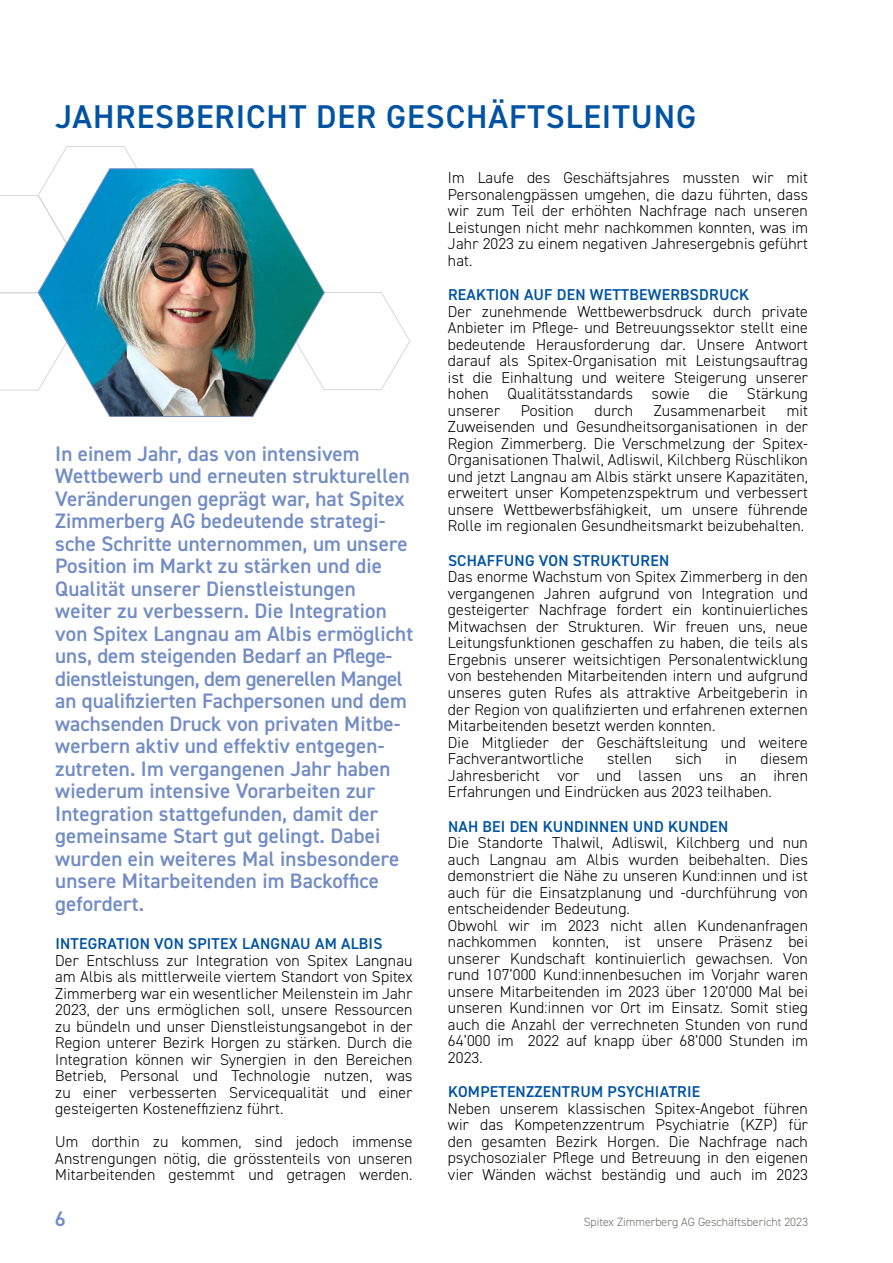
<style>
.page{position:relative;width:893px;height:1263px;background:#fff}
.page>*{position:absolute;margin:0;border:0;box-sizing:border-box;transform-origin:0 0}
.t1{font:600 33px "DIN2014";letter-spacing:.03em;color:#0053a2}
.t2{font:600 21px/22.5px "DIN2014";letter-spacing:.005em;color:#738dc4}
.t3{font:300 15.75px/16.5px "DIN2014";letter-spacing:.01em;color:#000;text-align:justify}
.t4{font:600 15.75px "DIN2014";letter-spacing:.015em;color:#0053a2}
.t5{font:300 12px "DIN2014";color:#6e706b}
</style>
<div class="page">
<svg style="left:0;top:146px;width:411px;height:245px"></svg>
<img style="left:37px;top:168px;width:288px;height:249px">
<h1 class="t1" style="left:55px;top:95px;width:642px">JAHRESBERICHT DER GESCHÄFTSLEITUNG</h1>
<p class="t2" style="left:55px;top:442px;width:359px">In einem Jahr, das von intensivem Wettbewerb und erneuten strukturellen Veränderungen geprägt war, hat Spitex Zimmerberg AG bedeutende strategi&shy;sche Schritte unternommen, um unsere Position im Markt zu stärken und die Qualität unserer Dienstleistungen weiter zu verbessern. Die Integration von Spitex Langnau am Albis ermöglicht uns, dem steigenden Bedarf an Pflege&shy;dienstleistungen, dem generellen Mangel an qualifizierten Fachpersonen und dem wachsenden Druck von privaten Mitbe&shy;werbern aktiv und effektiv entgegen&shy;zutreten. Im vergangenen Jahr haben wiederum intensive Vorarbeiten zur Integration stattgefunden, damit der gemeinsame Start gut gelingt. Dabei wurden ein weiteres Mal insbesondere unsere Mitarbeitenden im Backoffice gefordert.</p>
<p class="t4" style="left:55px;top:933px;width:328px">INTEGRATION VON SPITEX LANGNAU AM ALBIS</p>
<p class="t3" style="left:55px;top:952px;width:359px">Der Entschluss zur Integration von Spitex Langnau am Albis als mittlerweile viertem Standort von Spitex Zimmerberg war ein wesentlicher Meilenstein im Jahr 2023, der uns ermöglichen soll, unsere Ressourcen zu bündeln und unser Dienstleistungsangebot in der Region unterer Bezirk Horgen zu stärken. Durch die Integration können wir Synergien in den Bereichen Betrieb, Personal und Technologie nutzen, was zu einer verbesserten Servicequalität und einer gesteigerten Kosteneffizienz führt.</p>
<p class="t3" style="left:55px;top:1133px;width:359px">Um dorthin zu kommen, sind jedoch immense Anstrengungen nötig, die grösstenteils von unseren Mitarbeitenden gestemmt und getragen werden.</p>
<p class="t3" style="left:448px;top:170px;width:361px">Im Laufe des Geschäftsjahres mussten wir mit Personalengpässen umgehen, die dazu führten, dass wir zum Teil der erhöhten Nachfrage nach unseren Leistungen nicht mehr nachkommen konnten, was im Jahr 2023 zu einem negativen Jahresergebnis geführt hat.</p>
<p class="t4" style="left:448px;top:284px;width:303px">REAKTION AUF DEN WETTBEWERBSDRUCK</p>
<p class="t3" style="left:448px;top:303px;width:361px">Der zunehmende Wettbewerbsdruck durch private Anbieter im Pflege- und Betreuungssektor stellt eine bedeutende Herausforderung dar. Unsere Antwort darauf als Spitex-Organisation mit Leistungsauftrag ist die Einhaltung und weitere Steigerung unserer hohen Qualitätsstandards sowie die Stärkung unserer</p>
<p class="t3" style="left:448px;top:402px;width:361px;text-indent:339px">mit Zuweisenden und Gesundheitsorganisationen in der Region Zimmerberg. Die Verschmelzung der Spitex-Organisationen Thalwil, Adliswil, Kilchberg Rüschlikon und jetzt Langnau am Albis stärkt unsere Kapazitäten, erweitert unser Kompetenzspektrum und verbessert unsere Wettbewerbsfähigkeit, um unsere führende Rolle im regionalen Gesundheitsmarkt beizubehalten.</p>
<p class="t4" style="left:448px;top:550px;width:223px">SCHAFFUNG VON STRUKTUREN</p>
<p class="t3" style="left:448px;top:569px;width:361px;text-align:left">Das enorme Wachstum von Spitex Zimmerberg in den vergangenen Jahren aufgrund von Integration und gesteigerter Nachfrage fordert ein kontinuierliches Mitwachsen der Strukturen. Wir freuen uns, neue Leitungsfunktionen geschaffen zu haben, die teils als Ergebnis unserer weitsichtigen Personalentwicklung von bestehenden Mitarbeitenden intern und aufgrund unseres guten Rufes als attraktive Arbeitgeberin in der Region von qualifizierten und erfahrenen externen Mitarbeitenden besetzt werden konnten.<br>Die Mitglieder der Geschäftsleitung und weitere Fachverantwortliche</p>
<p class="t3" style="left:521px;top:402px;width:55px">Position</p>
<p class="t3" style="left:595px;top:402px;width:40px">durch</p>
<p class="t3" style="left:654px;top:402px;width:114px">Zusammenarbeit</p>
<p class="t3" style="left:448px;top:750px;width:361px;text-indent:312px">diesem Jahresbericht vor und lassen uns an ihren Erfahrungen und Eindrücken aus 2023 teilhaben.</p>
<p class="t4" style="left:448px;top:816px;width:282px">NAH BEI DEN KUNDINNEN UND KUNDEN</p>
<p class="t3" style="left:448px;top:834px;width:361px;text-align:left">Die Standorte Thalwil, Adliswil, Kilchberg und nun auch Langnau am Albis wurden beibehalten. Dies demonstriert die Nähe zu unseren Kund:innen und ist auch für die Einsatzplanung und -durchführung von entscheidender Bedeutung.<br>Obwohl wir im 2023 nicht allen Kundenanfragen nachkommen konnten, ist unsere Präsenz bei unserer Kundschaft kontinuierlich gewachsen. Von rund 107’000 Kund:innenbesuchen im Vorjahr waren unsere Mitarbeitenden im 2023 über 120’000 Mal bei unseren Kund:innen vor Ort im Einsatz. Somit stieg auch die Anzahl der verrechneten Stunden von rund 64’000 im 2022 auf knapp über 68’000 Stunden im 2023.</p>
<p class="t4" style="left:448px;top:1081px;width:254px">KOMPETENZZENTRUM PSYCHIATRIE</p>
<p class="t3" style="left:448px;top:1100px;width:361px">Neben unserem klassischen Spitex-Angebot führen wir das Kompetenzzentrum Psychiatrie (KZP) für den gesamten Bezirk Horgen. Die Nachfrage nach psychosozialer Pflege und Betreuung in den eigenen vier Wänden wächst beständig und auch im 2023</p>
<p class="t3" style="left:607px;top:750px;width:46px">stellen</p>
<p class="t3" style="left:675px;top:750px;width:28px">sich</p>
<p class="t3" style="left:725px;top:750px;width:13px">in</p>
<h2 class="t2" style="left:55px;top:1207px;width:12px">6</h2>
<p class="t5" style="left:584px;top:1215px;width:226px">Spitex Zimmerberg AG Geschäftsbericht 2023</p>
</div>
